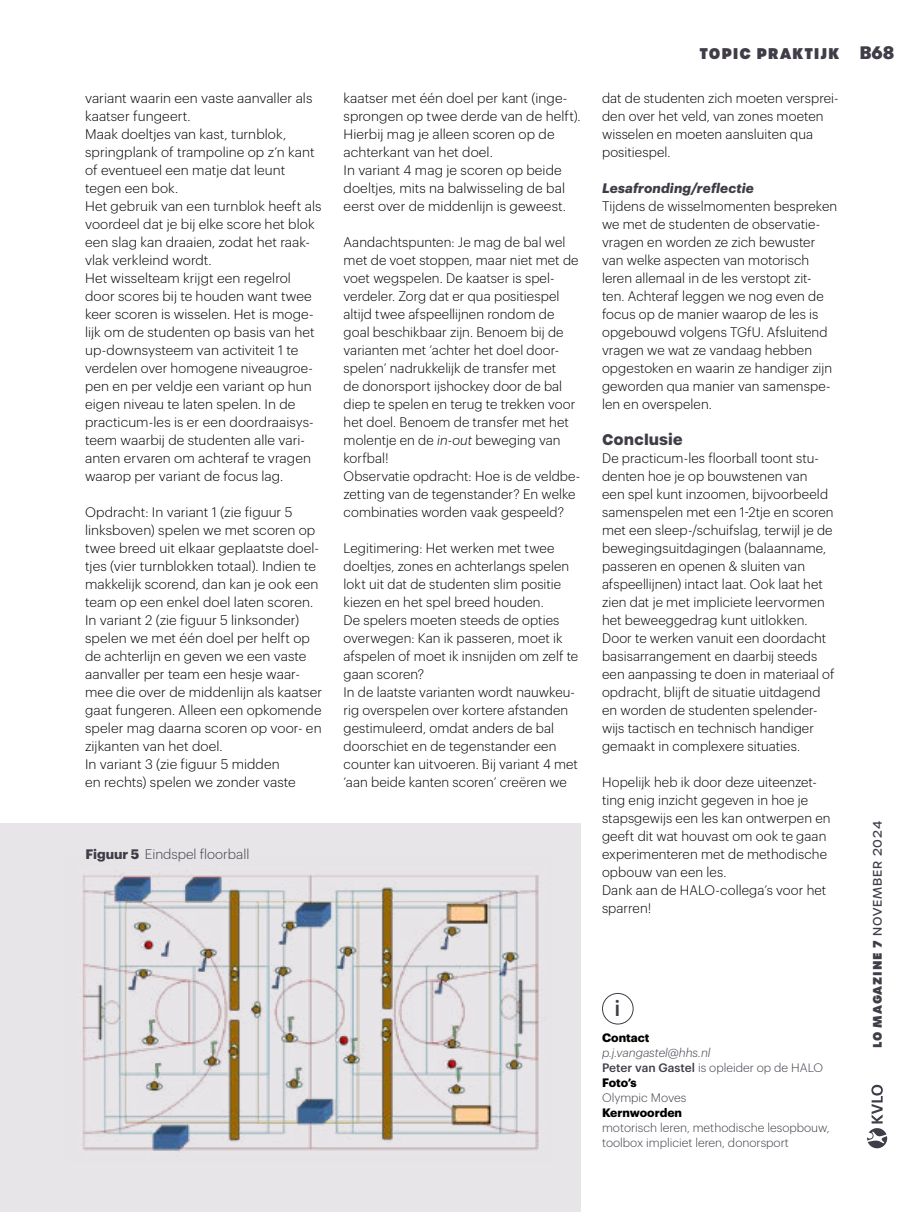
<style>
.page{position:relative;width:915px;height:1212px;background:#fff}
.page>*{position:absolute;margin:0;border:0;box-sizing:border-box;transform-origin:0 0}
.t1{font:500 21.6px "Graphik";color:#413d48}
.t2{font:800 15px "Urbane";letter-spacing:.06em;color:#413d48}
.t3{font:700 15px "Urbane";color:#413d48}
.t4{font:300 13.5px/18px "Graphik";letter-spacing:.01em;color:#000}
.t5{font:300 13.5px "Graphik";color:#413d48}
.t6{font:italic 700 13.5px "Graphik";letter-spacing:.01em;color:#413d48}
.t7{font:300 12px/15px "Graphik";color:#413d48}
.t8{font:italic 300 12px/15px "Graphik";color:#413d48}
.t9{font:500 12px "Urbane";letter-spacing:.075em;color:#413d48}
.t10{font:700 12px "Graphik";color:#000}
.s1{font-style:italic}
.s2{font-weight:700}
.s3{font-family:"GT Walsheim Pro";font-weight:900;font-size:18px}
.s4{font-weight:500;font-style:normal}
.s5{font-style:normal}
.s6{font-weight:700;font-style:normal;color:#000}
.s7{font-weight:800}
</style>
<div class="page">
<svg style="left:867px;top:1085px;width:19px;height:63px"></svg>
<div style="left:602px;top:993px;width:31px;height:31px;border:1px solid #413d48;border-radius:50%"></div>
<div style="left:0;top:823px;width:580px;height:389px;background:#e7e5e8"></div>
<img style="left:82px;top:874px;width:457px;height:278px">
<p class="t4" style="left:85px;top:88px;width:238px">variant waarin een vaste aanvaller als kaatser fungeert.<br>Maak doeltjes van kast, turnblok, springplank of trampoline op z’n kant of eventueel een matje dat leunt tegen een bok.<br>Het gebruik van een turnblok heeft als voordeel dat je bij elke score het blok een slag kan draaien, zodat het raak&shy;vlak verkleind wordt.<br>Het wisselteam krijgt een regelrol door scores bij te houden want twee keer scoren is wisselen. Het is moge&shy;lijk om de studenten op basis van het up-downsysteem van activiteit 1 te verdelen over homogene niveaugroe&shy;pen en per veldje een variant op hun eigen niveau te laten spelen. In de practicum-les is er een doordraaisys&shy;teem waarbij de studenten alle vari&shy;anten ervaren om achteraf te vragen waarop per variant de focus lag.</p>
<p class="t4" style="left:85px;top:502px;width:238px">Opdracht: In variant 1 (zie figuur 5 linksboven) spelen we met scoren op twee breed uit elkaar geplaatste doel&shy;tjes (vier turnblokken totaal). Indien te makkelijk scorend, dan kan je ook een team op een enkel doel laten scoren.<br>In variant 2 (zie figuur 5 linksonder) spelen we met één doel per helft op de achterlijn en geven we een vaste aanvaller per team een hesje waar&shy;mee die over de middenlijn als kaatser gaat fungeren. Alleen een opkomende speler mag daarna scoren op voor- en zijkanten van het doel.<br>In variant 3 (zie figuur 5 midden<br>en rechts) spelen we zonder vaste</p>
<p class="t4" style="left:343px;top:88px;width:238px">kaatser met één doel per kant (inge&shy;sprongen op twee derde van de helft).<br>Hierbij mag je alleen scoren op de achterkant van het doel.<br>In variant 4 mag je scoren op beide doeltjes, mits na balwisseling de bal eerst over de middenlijn is geweest.</p>
<p class="t4" style="left:343px;top:232px;width:238px">Aandachtspunten: Je mag de bal wel met de voet stoppen, maar niet met de voet wegspelen. De kaatser is spel&shy;verdeler. Zorg dat er qua positiespel altijd twee afspeellijnen rondom de goal beschikbaar zijn. Benoem bij de varianten met ‘achter het doel door&shy;spelen’ nadrukkelijk de transfer met<br>de donorsport ijshockey door de bal diep te spelen en terug te trekken voor het doel. Benoem de transfer met het molentje en de <span class="s1">in-out</span> beweging van korfbal!<br>Observatie opdracht: Hoe is de veldbe&shy;zetting van de tegenstander? En welke combinaties worden vaak gespeeld?</p>
<p class="t4" style="left:343px;top:538px;width:236px">Legitimering: Het werken met twee doeltjes, zones en achterlangs spelen lokt uit dat de studenten slim positie kiezen en het spel breed houden.<br>De spelers moeten steeds de opties overwegen: Kan ik passeren, moet ik afspelen of moet ik insnijden om zelf te gaan scoren?<br>In de laatste varianten wordt nauwkeu&shy;rig overspelen over kortere afstanden gestimuleerd, omdat anders de bal doorschiet en de tegenstander een counter kan uitvoeren. Bij variant 4 met ‘aan beide kanten scoren’ creëren we</p>
<p class="t5" style="left:85px;top:844px;width:165px"><span class="s2">Figuur 5</span> Eindspel floorball</p>
<p class="t2" style="left:699px;top:43px;width:196px">TOPIC PRAKTIJK <span class="s3">B68</span></p>
<p class="t4" style="left:602px;top:88px;width:238px">dat de studenten zich moeten versprei&shy;den over het veld, van zones moeten wisselen en moeten aansluiten qua positiespel.</p>
<p class="t6" style="left:602px;top:178px;width:153px">Lesafronding/reflectie</p>
<p class="t4" style="left:602px;top:196px;width:237px">Tijdens de wisselmomenten bespreken we met de studenten de observatie&shy;vragen en worden ze zich bewuster van welke aspecten van motorisch leren allemaal in de les verstopt zit&shy;ten. Achteraf leggen we nog even de focus op de manier waarop de les is opgebouwd volgens TGfU. Afsluitend vragen we wat ze vandaag hebben opgestoken en waarin ze handiger zijn geworden qua manier van samenspe&shy;len en overspelen.</p>
<p class="t3" style="left:602px;top:429px;width:82px">Conclusie</p>
<p class="t4" style="left:602px;top:448px;width:234px">De practicum-les floorball toont stu&shy;denten hoe je op bouwstenen van<br>een spel kunt inzoomen, bijvoorbeeld samenspelen met een 1-2tje en scoren met een sleep-/schuifslag, terwijl je de bewegingsuitdagingen (balaanname, passeren en openen &amp; sluiten van afspeellijnen) intact laat. Ook laat het zien dat je met impliciete leervormen het beweeggedrag kunt uitlokken.<br>Door te werken vanuit een doordacht basisarrangement en daarbij steeds een aanpassing te doen in materiaal of opdracht, blijft de situatie uitdagend en worden de studenten spelender&shy;wijs tactisch en technisch handiger gemaakt in complexere situaties.</p>
<p class="t4" style="left:602px;top:772px;width:230px">Hopelijk heb ik door deze uiteenzet&shy;ting enig inzicht gegeven in hoe je stapsgewijs een les kan ontwerpen en geeft dit wat houvast om ook te gaan experimenteren met de methodische opbouw van een les.<br>Dank aan de HALO-collega’s voor het sparren!</p>
<h1 class="t1" style="left:614px;top:992px;width:7px">i</h1>
<p class="t10" style="left:602px;top:1028px;width:49px">Contact</p>
<p class="t8" style="left:602px;top:1044px;width:222px">p.j.vangastel@hhs.nl<br><span class="s4">Peter van Gastel</span> <span class="s5">is opleider op de HALO<br></span><span class="s6">Foto’s</span></p>
<p class="t7" style="left:602px;top:1089px;width:86px">Olympic Moves</p>
<p class="t10" style="left:602px;top:1103px;width:82px">Kernwoorden</p>
<p class="t7" style="left:602px;top:1119px;width:229px">motorisch leren, methodische lesopbouw, toolbox impliciet leren, donorsport</p>
<p class="t9" style="left:869px;top:1048px;width:229px;rotate:-90deg"><span class="s7">LO MAGAZINE 7</span> NOVEMBER 2024</p>
</div>
